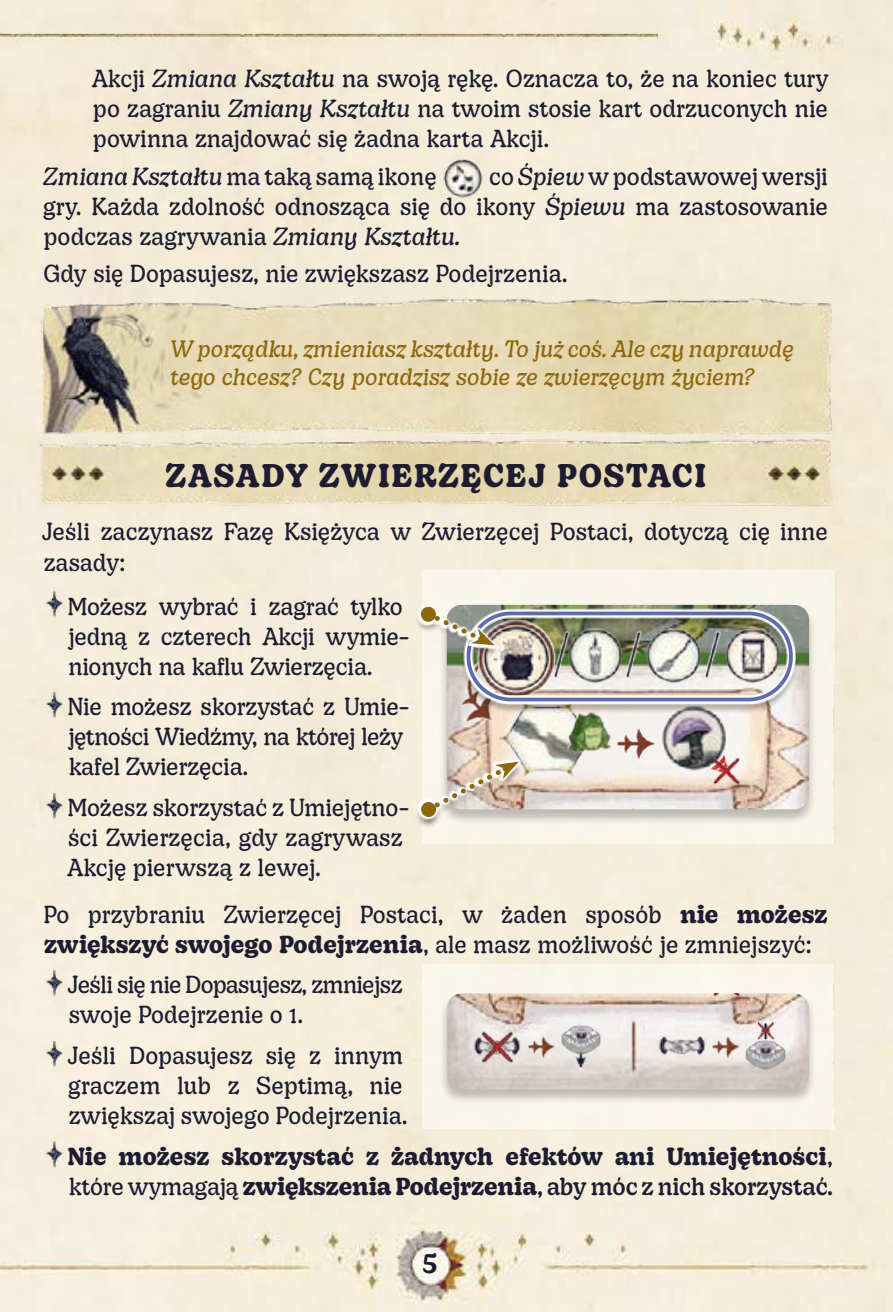
<style>
.page{position:relative;width:893px;height:1312px;background:#fff}
.page>*{position:absolute;margin:0;border:0;box-sizing:border-box;transform-origin:0 0}
.t1{font:700 31.25px "Decoy";letter-spacing:.05em;color:#1d1c31}
.t2{font:500 25px "Decoy";color:#1c1c31}
.t3{font:300 23.5px/30px "Decoy";letter-spacing:-.005em;color:#1d1c31}
.t4{font:700 23.5px/30px "Decoy";letter-spacing:-.005em;color:#1d1c31}
.t5{font:300 23.5px/30px "Decoy";letter-spacing:-.025em;color:#1d1c31}
.t6{font:italic 300 22.5px/28px "Decoy";letter-spacing:-.005em;color:#8d690d}
.s1{font-style:italic}
.s2{font-weight:700}
.s3{font-weight:300}
.s4{font-weight:400}
</style>
<div class="page">
<div style="left:0;top:0;width:893px;height:1311px;background:#f5eddb"></div>
<img style="left:0;top:14px;width:657px;height:34px">
<img style="left:28px;top:462px;width:815px;height:46px">
<img style="left:28px;top:277px;width:815px;height:185px">
<img style="left:422px;top:570px;width:433px;height:273px">
<img style="left:422px;top:964px;width:433px;height:164px">
<div style="left:439px;top:604px;width:378px;height:221px;background:#000;opacity:.25"></div>
<img style="left:447px;top:604px;width:362px;height:205px">
<img style="left:447px;top:657px;width:47px;height:91px">
<img style="left:458px;top:604px;width:115px;height:110px">
<img style="left:747px;top:798px;width:37px;height:11px">
<img style="left:749px;top:801px;width:33px;height:8px">
<img style="left:494px;top:712px;width:50px;height:63px">
<img style="left:544px;top:712px;width:55px;height:63px">
<img style="left:674px;top:712px;width:58px;height:63px">
<img style="left:599px;top:712px;width:75px;height:68px">
<img style="left:700px;top:743px;width:52px;height:52px">
<div style="left:439px;top:992px;width:378px;height:112px;background:#000;opacity:.25"></div>
<img style="left:447px;top:993px;width:362px;height:96px">
<img style="left:563px;top:1055px;width:36px;height:23px">
<img style="left:554px;top:1022px;width:53px;height:33px">
<img style="left:747px;top:1010px;width:37px;height:27px">
<img style="left:739px;top:1037px;width:53px;height:33px">
<img style="left:452px;top:1024px;width:88px;height:40px">
<img style="left:637px;top:1023px;width:88px;height:41px">
<img style="left:466px;top:1015px;width:61px;height:61px">
<img style="left:749px;top:1013px;width:33px;height:33px">
<img style="left:523px;top:1031px;width:37px;height:28px">
<img style="left:708px;top:1031px;width:36px;height:28px">
<img style="left:700px;top:993px;width:52px;height:14px">
<div style="left:415px;top:762px;width:109px;height:66px;background:#000;opacity:.5"></div>
<svg style="left:413px;top:758px;width:115px;height:62px;background:#d8cab9"></svg>
<div style="left:462px;top:612px;width:336px;height:100px;background:#000;opacity:.5"></div>
<img style="left:463px;top:608px;width:333px;height:96px">
<div style="left:467px;top:611px;width:326px;height:90px;border:4px solid #5f6baf;border-radius:43px"></div>
<div style="left:416px;top:607px;width:83px;height:50px;background:#000;opacity:.5"></div>
<svg style="left:413px;top:601px;width:91px;height:52px;background:#c2bfb2"></svg>
<img style="left:440px;top:155px;width:45px;height:45px">
<img style="left:43px;top:587px;width:24px;height:35px">
<img style="left:43px;top:688px;width:24px;height:34px">
<img style="left:43px;top:788px;width:24px;height:35px">
<img style="left:43px;top:965px;width:24px;height:35px">
<img style="left:43px;top:1036px;width:24px;height:35px">
<img style="left:43px;top:1137px;width:24px;height:34px">
<p class="t3" style="left:92px;top:62px;width:738px;text-align:justify">Akcji <span class="s1">Zmiana Kształtu</span> na swoją rękę. Oznacza to, że na koniec tury po zagraniu <span class="s1">Zmiany Kształtu</span> na twoim stosie kart odrzuconych nie powinna znajdować się żadna karta Akcji.</p>
<p class="t3" style="left:43px;top:160px;width:786px;text-align:justify;text-indent:446px">co <span class="s1">Śpiew</span> w podstawowej wersji gry. Każda zdolność odnosząca się do ikony <span class="s1">Śpiewu</span> ma zastosowanie podczas zagrywania <span class="s1">Zmiany Kształtu.</span></p>
<p class="t3" style="left:44px;top:257px;width:526px">Gdy się Dopasujesz, nie zwiększasz Podejrzenia.</p>
<p class="t3" style="left:44px;top:160px;width:394px"><span class="s1">Zmiana Kształtu</span> ma taką samą ikonę</p>
<p class="t6" style="left:170px;top:334px;width:625px">W porządku, zmieniasz kształty. To już coś. Ale czy naprawdę tego chcesz? Czy poradzisz sobie ze zwierzęcym życiem?</p>
<h1 class="t1" style="left:166px;top:451px;width:542px">ZASADY ZWIERZĘCEJ POSTACI</h1>
<p class="t3" style="left:42px;top:515px;width:787px">Jeśli zaczynasz Fazę Księżyca w Zwierzęcej Postaci, dotyczą cię inne zasady:</p>
<p class="t3" style="left:68px;top:589px;width:344px">Możesz wybrać i zagrać tylko jedną z czterech Akcji wymie&shy;nionych na kaflu Zwierzęcia.</p>
<p class="t3" style="left:68px;top:690px;width:344px">Nie możesz skorzystać z Umie&shy;jętności Wiedźmy, na której leży kafel Zwierzęcia.</p>
<p class="t3" style="left:67px;top:791px;width:344px">Możesz skorzystać z Umiejętno&shy;ści Zwierzęcia, gdy zagrywasz<br>Akcję pierwszą z lewej.</p>
<p class="t3" style="left:43px;top:897px;width:785px">Po przybraniu Zwierzęcej Postaci, w żaden sposób <span class="s2">nie możesz zwiększyć swojego Podejrzenia</span>, ale masz możliwość je zmniejszyć:</p>
<p class="t5" style="left:68px;top:968px;width:337px">Jeśli się nie Dopasujesz, zmniejsz swoje Podejrzenie o 1.</p>
<p class="t3" style="left:68px;top:1038px;width:342px">Jeśli Dopasujesz się z innym graczem lub z Septimą, nie zwiększaj swojego Podejrzenia.</p>
<p class="t4" style="left:68px;top:1139px;width:767px">Nie możesz skorzystać z żadnych efektów ani Umiejętności<span class="s3">, które wymagają</span> zwiększenia Podejrzenia<span class="s4">, aby móc z nich skorzystać.</span></p>
<p class="t2" style="left:423px;top:1240px;width:15px">5</p>
</div>
